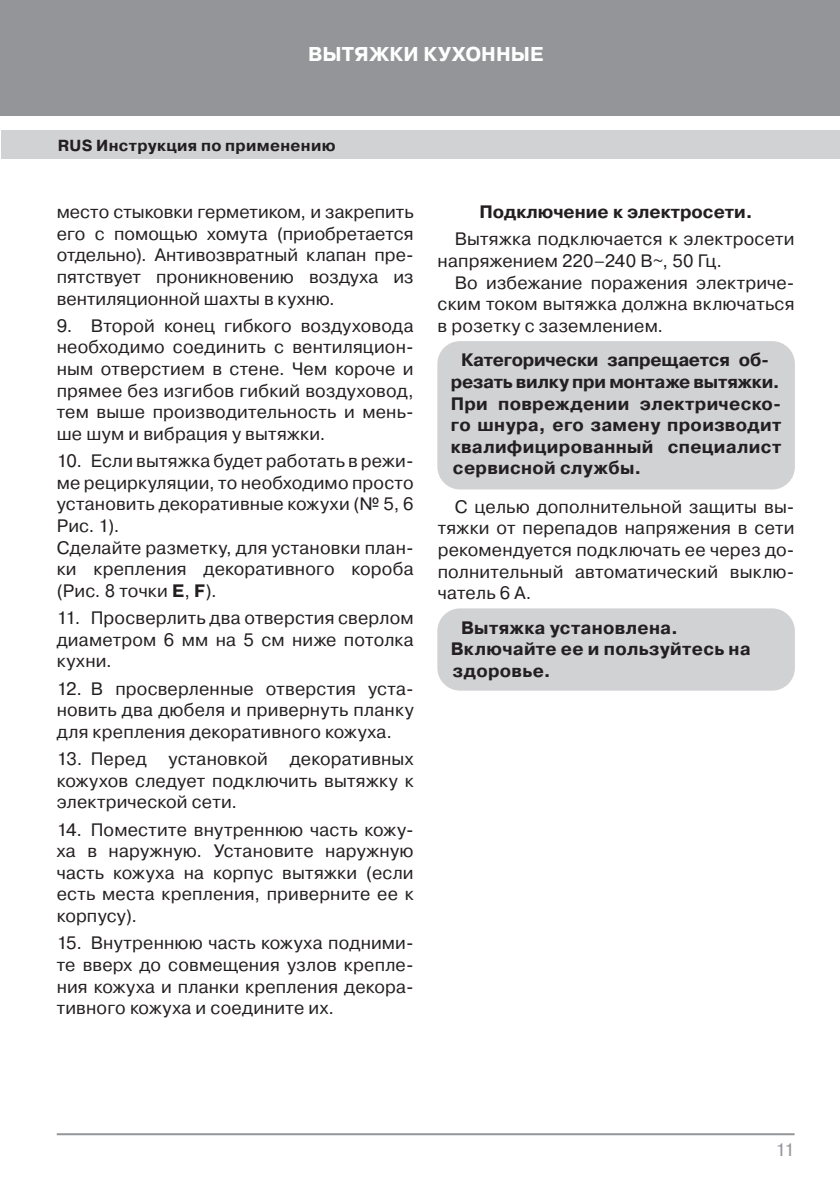
<style>
.page{position:relative;width:840px;height:1191px;background:#fff}
.page>*{position:absolute;margin:0;border:0;box-sizing:border-box;transform-origin:0 0}
.t1{font:700 20px "Pragmatica C";letter-spacing:.005em;color:#fff}
.t2{font:18px/21.6px "Pragmatica C";letter-spacing:.01em;color:#231f20;text-align:justify}
.t3{font:700 18px/21.6px "Pragmatica C";letter-spacing:.015em;color:#231f20}
.t4{font:18px "Pragmatica C";color:#939598}
.t5{font:700 16px "Pragmatica C";letter-spacing:.02em;color:#231f20}
.s1{font-weight:700}
</style>
<div class="page">
<div style="left:0;top:0;width:839px;height:116px;background:#939598"></div>
<div style="left:1px;top:130px;width:838px;height:29px;background:#d1d2d4"></div>
<hr style="left:57px;top:1133px;width:737px;height:2px;background:#939598">
<div style="left:437px;top:341px;width:357px;height:148px;background:#d1d2d4;border-radius:23px"></div>
<div style="left:437px;top:608px;width:357px;height:82px;background:#d1d2d4;border-radius:23px"></div>
<p class="t1" style="left:308px;top:43px;width:237px">ВЫТЯЖКИ КУХОННЫЕ</p>
<p class="t5" style="left:58px;top:136px;width:279px">RUS Инструкция по применению</p>
<p class="t2" style="left:57px;top:201px;width:358px">место стыковки герметиком, и закрепить его с помощью хомута (приобретается отдельно). Антивозвратный клапан пре&shy;пятствует проникновению воздуха из вентиляционной шахты в кухню.</p>
<p class="t2" style="left:57px;top:315px;width:358px">9. Второй конец гибкого воздуховода необходимо соединить с вентиляцион&shy;ным отверстием в стене. Чем короче и прямее без изгибов гибкий воздуховод, тем выше производительность и мень&shy;ше шум и вибрация у вытяжки.</p>
<p class="t2" style="left:57px;top:450px;width:358px;text-align:left">10. Если вытяжка будет работать в режи&shy;ме рециркуляции, то необходимо просто установить декоративные кожухи (№ 5, 6<br>Рис. 1).<br>Сделайте разметку, для установки план&shy;ки крепления декоративного короба (Рис. 8 точки <span class="s1">E</span>, <span class="s1">F</span>).</p>
<p class="t2" style="left:57px;top:607px;width:358px">11. Просверлить два отверстия сверлом диаметром 6 мм на 5 см ниже потолка кухни.</p>
<p class="t2" style="left:57px;top:677px;width:358px">12. В просверленные отверстия уста&shy;новить два дюбеля и привернуть планку для крепления декоративного кожуха.</p>
<p class="t2" style="left:57px;top:748px;width:358px">13. Перед установкой декоративных кожухов следует подключить вытяжку к электрической сети.</p>
<p class="t2" style="left:57px;top:818px;width:358px">14. Поместите внутреннюю часть кожу&shy;ха в наружную. Установите наружную часть кожуха на корпус вытяжки (если есть места крепления, приверните ее к корпусу).</p>
<p class="t2" style="left:57px;top:932px;width:358px">15. Внутреннюю часть кожуха подними&shy;те вверх до совмещения узлов крепле&shy;ния кожуха и планки крепления декора&shy;тивного кожуха и соедините их.</p>
<p class="t3" style="left:479px;top:201px;width:275px">Подключение к электросети.</p>
<p class="t2" style="left:437px;top:228px;width:358px;text-indent:17px">Вытяжка подключается к электросети напряжением 220–240 В~, 50 Гц.</p>
<p class="t2" style="left:437px;top:272px;width:358px;text-indent:17px">Во избежание поражения электриче&shy;ским током вытяжка должна включаться в розетку с заземлением.</p>
<p class="t3" style="left:450px;top:349px;width:332px;text-indent:10px">Категорически запрещается об&shy;резать вилку при монтаже вытяжки.<br>При повреждении электрическо&shy;го шнура, его замену производит квалифицированный специалист сервисной службы.</p>
<p class="t2" style="left:437px;top:496px;width:358px;text-indent:17px">С целью дополнительной защиты вы&shy;тяжки от перепадов напряжения в сети рекомендуется подключать ее через до&shy;полнительный автоматический выклю&shy;чатель 6 А.</p>
<p class="t3" style="left:450px;top:617px;width:301px;text-indent:10px">Вытяжка установлена.<br>Включайте ее и пользуйтесь на здоровье.</p>
<p class="t4" style="left:775px;top:1139px;width:21px">11</p>
</div>
